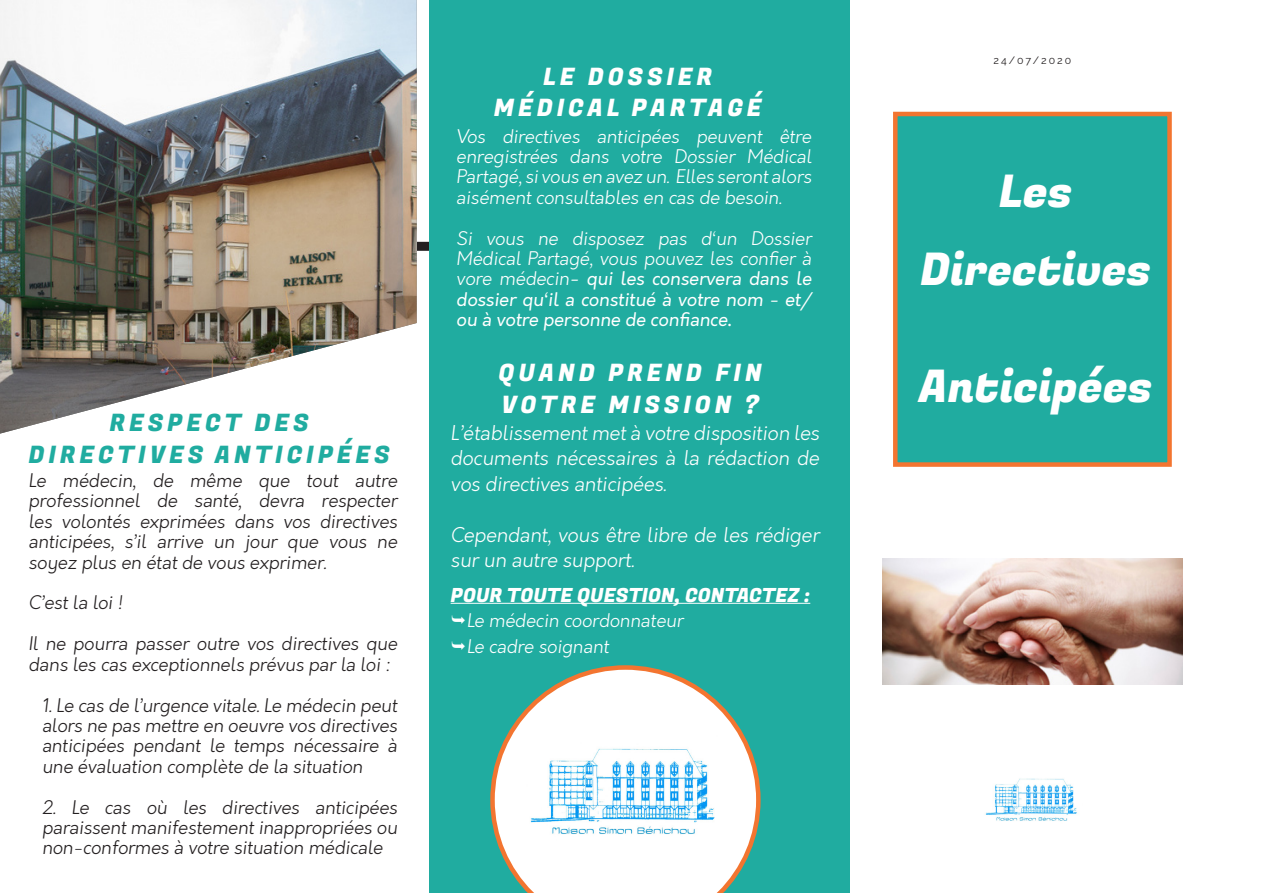
<style>
.page{position:relative;width:1263px;height:893px;background:#fff}
.page>*{position:absolute;margin:0;border:0;box-sizing:border-box;transform-origin:0 0}
.Corps_de_texte{font:45px "Fugaz One";color:#fff}
.Titre_En-tête{font:24px/31.5px "Fugaz One";letter-spacing:.16em;color:#fff;text-align:center}
.Titre_En-tête-2{font:24px "Fugaz One";letter-spacing:.16em;color:#20aca0}
.Corps_de_texte-2{font:italic 300 19.5px/25.5px "Orkney";color:#fff;text-align:justify}
.Corps_de_texte-3{font:19.5px "Fugaz One";color:#fff}
.Corps_de_texte-4{font:italic 300 18px/20.4px "Orkney";color:#231f20;text-align:justify}
.Corps_de_texte-5{font:italic 300 18px/20.4px "Orkney";color:#fff;text-align:justify}
.Corps_de_texte-6{font:italic 18px/20.4px "Orkney";color:#fff;text-align:justify}
.Titre_de_la_page_Tit{font:10.5px "Raleway";letter-spacing:.2em;color:#231f20}
.s1{font-weight:300}
.s2{font-family:"Minion Pro";font-weight:600;font-style:normal}
</style>
<div class="page">
<div style="left:417px;top:242px;width:47px;height:9px;background:#231f20"></div>
<div style="left:429px;top:0;width:421px;height:892px;background:#20aca0"></div>
<img style="left:0;top:0;width:417px;height:433px">
<div style="left:893px;top:112px;width:279px;height:355px;background:#20aca0;border:4px solid #f37530"></div>
<svg style="left:490px;top:665px;width:271px;height:227px"></svg>
<img style="left:882px;top:558px;width:301px;height:126px">
<img style="left:985px;top:778px;width:92px;height:43px">
<hr style="left:451px;top:602px;width:359px;height:1px;background:#fff">
<p class="Titre_En-tête-2" style="left:110px;top:406px;width:201px">RESPECT DES</p>
<p class="Titre_En-tête-2" style="left:28px;top:437px;width:363px">DIRECTIVES ANTICIPÉES</p>
<p class="Corps_de_texte-4" style="left:28px;top:470px;width:370px">Le médecin, de même que tout autre professionnel de santé, devra respecter les volontés exprimées dans vos directives anticipées, s’il arrive un jour que vous ne soyez plus en état de vous exprimer.</p>
<p class="Corps_de_texte-4" style="left:28px;top:593px;width:96px">C’est la loi !</p>
<p class="Corps_de_texte-4" style="left:28px;top:634px;width:370px">Il ne pourra passer outre vos directives que dans les cas exceptionnels prévus par la loi :</p>
<p class="Corps_de_texte-4" style="left:42px;top:695px;width:357px">1. Le cas de l’urgence vitale. Le médecin peut alors ne pas mettre en oeuvre vos directives anticipées pendant le temps nécessaire à une évaluation complète de la situation</p>
<p class="Corps_de_texte-4" style="left:42px;top:797px;width:357px">2. Le cas où les directives anticipées paraissent manifestement inappropriées ou non-conformes à votre situation médicale</p>
<p class="Titre_En-tête" style="left:494px;top:62px;width:269px">LE DOSSIER<br>MÉDICAL PARTAGÉ</p>
<p class="Corps_de_texte-5" style="left:456px;top:126px;width:357px">Vos directives anticipées peuvent être enregistrées dans votre Dossier Médical Partagé, si vous en avez un. Elles seront alors aisément consultables en cas de besoin.</p>
<p class="Corps_de_texte-6" style="left:456px;top:228px;width:357px"><span class="s1">Si vous ne disposez pas d‘un Dossier Médical Partagé, vous pouvez les confier à vore médecin</span>- qui les conservera dans le dossier qu‘il a constitué à votre nom - et/ ou à votre personne de confiance<span class="s2">.</span></p>
<p class="Titre_En-tête" style="left:499px;top:358px;width:265px">QUAND PREND FIN</p>
<p class="Titre_En-tête" style="left:501px;top:389px;width:259px">VOTRE MISSION ?</p>
<p class="Corps_de_texte-2" style="left:451px;top:420px;width:370px">L’établissement met à votre disposition les documents nécessaires à la rédaction de vos directives anticipées.</p>
<p class="Corps_de_texte-2" style="left:451px;top:522px;width:370px">Cependant, vous être libre de les rédiger sur un autre support.</p>
<p class="Corps_de_texte-3" style="left:451px;top:581px;width:361px">POUR TOUTE QUESTION, CONTACTEZ :</p>
<p class="Corps_de_texte-5" style="left:467px;top:611px;width:218px">Le médecin coordonnateur</p>
<p class="Corps_de_texte-5" style="left:467px;top:636px;width:144px">Le cadre soignant</p>
<p class="Titre_de_la_page_Tit" style="left:993px;top:54px;width:79px">24/07/2020</p>
<p class="Corps_de_texte" style="left:999px;top:160px;width:75px">Les</p>
<p class="Corps_de_texte" style="left:920px;top:238px;width:233px">Directives</p>
<p class="Corps_de_texte" style="left:919px;top:355px;width:235px">Anticipées</p>
</div>
